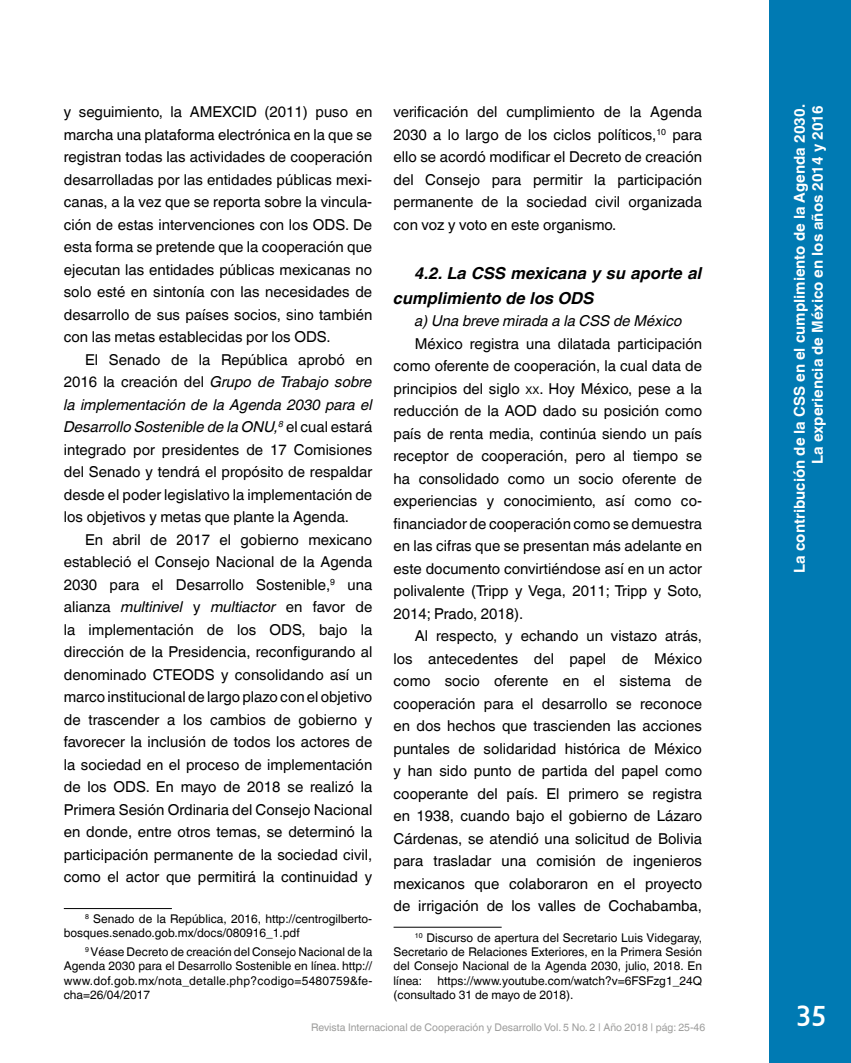
<style>
.page{position:relative;width:851px;height:1063px;background:#fff}
.page>*{position:absolute;margin:0;border:0;box-sizing:border-box;transform-origin:0 0}
.t1{font:700 30px "Corbel";color:#fff}
.t2{font:italic 700 16.5px/24.8px "Helvetica World";color:#000}
.t3{font:15px/22.5px "Helvetica World";color:#000;text-align:justify}
.t4{font:700 15px/18px "Helvetica World";color:#fff;text-align:right}
.t5{font:italic 15px "Helvetica World";color:#000}
.t6{font:12px/14.4px "Helvetica World";color:#000}
.t7{font:10.5px "Helvetica World";color:#9d9d9c}
.s1{font-style:italic}
.s2{font-size:10.5px}
</style>
<div class="page">
<div style="left:769px;top:0;width:81px;height:1063px;background:#007ab3"></div>
<hr style="left:64px;top:908px;width:108px;height:1px;background:#000">
<hr style="left:393px;top:927px;width:108px;height:1px;background:#000">
<p class="t3" style="left:64px;top:101px;width:310px">y seguimiento, la AMEXCID (2011) puso en marcha una plataforma electrónica en la que se registran todas las actividades de cooperación desarrolladas por las entidades públicas mexi&shy;canas, a la vez que se reporta sobre la vincula&shy;ción de estas intervenciones con los ODS. De esta forma se pretende que la cooperación que ejecutan las entidades públicas mexicanas no solo esté en sintonía con las necesidades de desarrollo de sus países socios, sino también con las metas establecidas por los ODS.</p>
<p class="t3" style="left:64px;top:348px;width:310px;text-indent:21px">El Senado de la República aprobó en 2016 la creación del <span class="s1">Grupo de Trabajo sobre la implementación de la Agenda 2030 para el Desarrollo Sostenible de la ONU,</span><sup>8</sup> el cual estará integrado por presidentes de 17 Comisiones del Senado y tendrá el propósito de respaldar desde el poder legislativo la implementación de los objetivos y metas que plante la Agenda.</p>
<p class="t3" style="left:64px;top:528px;width:310px;text-indent:21px">En abril de 2017 el gobierno mexicano estableció el Consejo Nacional de la Agenda 2030 para el Desarrollo Sostenible,<sup>9</sup> una alianza <span class="s1">multinivel</span> y <span class="s1">multiactor</span> en favor de la implementación de los ODS, bajo la dirección de la Presidencia, reconfigurando al denominado CTEODS y consolidando así un marco institucional de largo plazo con el objetivo de trascender a los cambios de gobierno y favorecer la inclusión de todos los actores de la sociedad en el proceso de implementación de los ODS. En mayo de 2018 se realizó la Primera Sesión Ordinaria del Consejo Nacional en donde, entre otros temas, se determinó la participación permanente de la sociedad civil, como el actor que permitirá la continuidad y</p>
<p class="t6" style="left:64px;top:912px;width:310px;text-indent:21px"><sup>8</sup> Senado de la República, 2016, http://centrogilberto&shy;bosques.senado.gob.mx/docs/080916_1.pdf</p>
<p class="t6" style="left:64px;top:945px;width:310px;text-align:justify;text-indent:21px"><sup>9</sup> Véase Decreto de creación del Consejo Nacional de la Agenda 2030 para el Desarrollo Sostenible en línea. http:// www.dof.gob.mx/nota_detalle.php?codigo=5480759&amp;fe&shy;cha=26/04/2017</p>
<p class="t3" style="left:393px;top:101px;width:310px">verificación del cumplimiento de la Agenda 2030 a lo largo de los ciclos políticos,<sup>10</sup> para ello se acordó modificar el Decreto de creación del Consejo para permitir la participación permanente de la sociedad civil organizada con voz y voto en este organismo.</p>
<p class="t2" style="left:393px;top:261px;width:310px;text-indent:21px">4.2. La CSS mexicana y su aporte al cumplimiento de los ODS</p>
<p class="t5" style="left:415px;top:312px;width:269px">a) Una breve mirada a la CSS de México</p>
<p class="t3" style="left:393px;top:332px;width:310px;text-indent:21px">México registra una dilatada participación como oferente de cooperación, la cual data de principios del siglo <span class="s2">xx</span>. Hoy México, pese a la reducción de la AOD dado su posición como país de renta media, continúa siendo un país receptor de cooperación, pero al tiempo se ha consolidado como un socio oferente de experiencias y conocimiento, así como co&shy;financiador de cooperación como se demuestra en las cifras que se presentan más adelante en este documento convirtiéndose así en un actor polivalente (Tripp y Vega, 2011; Tripp y Soto, 2014; Prado, 2018).</p>
<p class="t3" style="left:393px;top:625px;width:310px;text-indent:21px">Al respecto, y echando un vistazo atrás, los antecedentes del papel de México como socio oferente en el sistema de cooperación para el desarrollo se reconoce en dos hechos que trascienden las acciones puntales de solidaridad histórica de México y han sido punto de partida del papel como cooperante del país. El primero se registra en 1938, cuando bajo el gobierno de Lázaro Cárdenas, se atendió una solicitud de Bolivia para trasladar una comisión de ingenieros mexicanos que colaboraron en el proyecto de irrigación de los valles de Cochabamba,</p>
<p class="t6" style="left:393px;top:930px;width:310px;text-align:justify;text-indent:21px"><sup>10</sup> Discurso de apertura del Secretario Luis Videgaray, Secretario de Relaciones Exteriores, en la Primera Sesión del Consejo Nacional de la Agenda 2030, julio, 2018. En línea:</p>
<p class="t6" style="left:393px;top:973px;width:310px;text-indent:44px">https://www.youtube.com/watch?v=6FSFzg1_24Q (consultado 31 de mayo de 2018).</p>
<p class="t7" style="left:311px;top:1021px;width:395px">Revista Internacional de Cooperación y Desarrollo Vol. 5 No. 2 | Año 2018 | pág: 25-46</p>
<p class="t4" style="left:790px;top:573px;width:470px;rotate:-90deg">La contribución de la CSS en el cumplimiento de la Agenda 2030.<br>La experiencia de México en los años 2014 y 2016</p>
<h1 class="t1" style="left:796px;top:992px;width:31px">35</h1>
</div>
